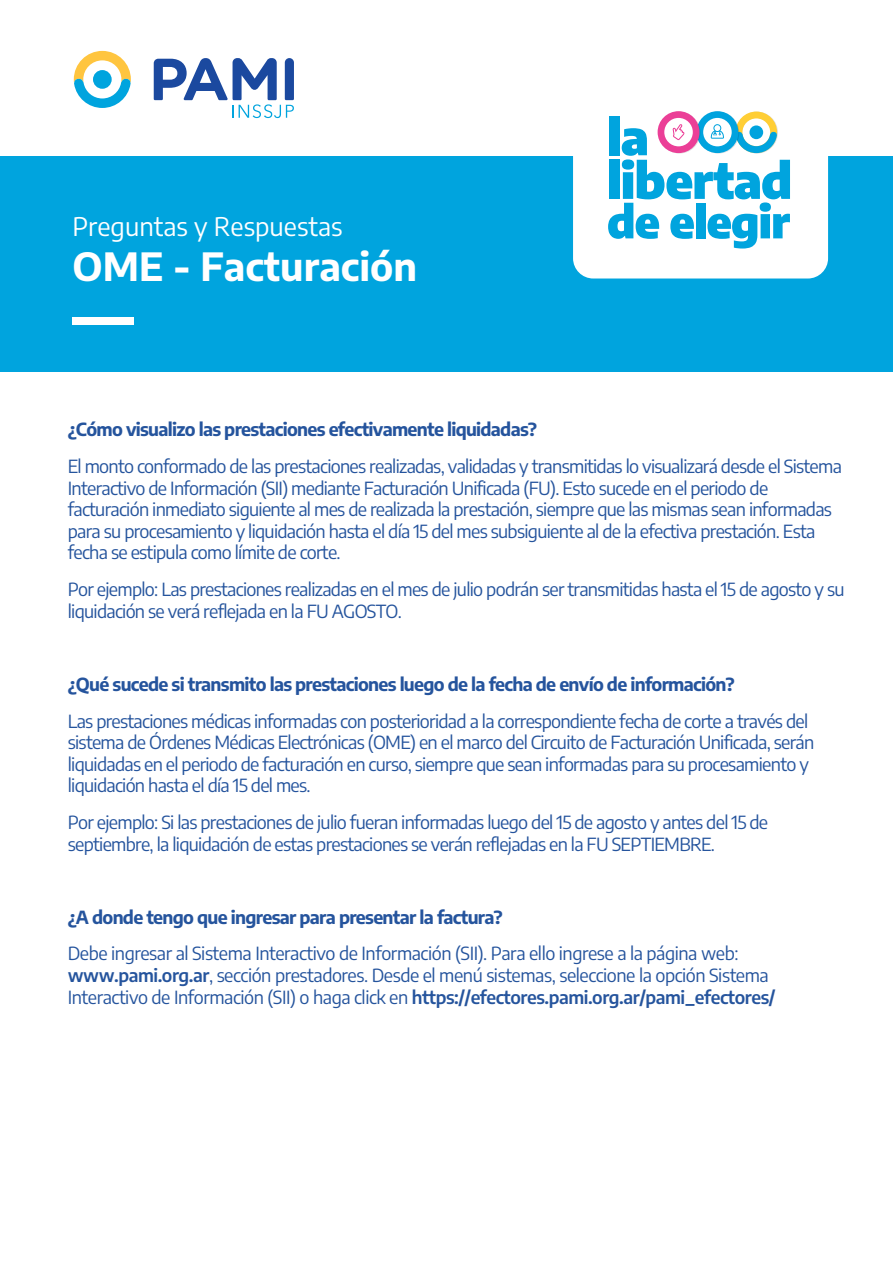
<style>
.page{position:relative;width:893px;height:1263px;background:#fff}
.page>*{position:absolute;margin:0;border:0;box-sizing:border-box;transform-origin:0 0}
.t1{font:700 38.7px "Encode Sans";color:#fff}
.t2{font:25.5px "Encode Sans";color:#fff}
.t3{font:18px/21.6px "Encode Sans";letter-spacing:-.04em;color:#25549d}
.t4{font:700 18px "Encode Sans";letter-spacing:-.04em;color:#25549d}
.s1{font-weight:600}
</style>
<div class="page">
<div style="left:0;top:156px;width:893px;height:216px;background:#00a4de"></div>
<div style="left:73px;top:317px;width:61px;height:8px;background:#fff"></div>
<svg style="left:154px;top:58px;width:140px;height:60px"></svg>
<svg style="left:73px;top:51px;width:58px;height:57px"></svg>
<div style="left:573px;top:65px;width:255px;height:213px;background:#fff;border-radius:20px"></div>
<svg style="left:608px;top:112px;width:182px;height:137px"></svg>
<h2 class="t2" style="left:73px;top:208px;width:272px">Preguntas y Respuestas</h2>
<h1 class="t1" style="left:73px;top:240px;width:346px">OME - Facturación</h1>
<p class="t4" style="left:68px;top:417px;width:471px">¿Cómo visualizo las prestaciones efectivamente liquidadas?</p>
<p class="t3" style="left:68px;top:455px;width:776px">El monto conformado de las prestaciones realizadas, validadas y transmitidas lo visualizará desde el Sistema Interactivo de Información (SII) mediante Facturación Unificada (FU). Esto sucede en el periodo de facturación inmediato siguiente al mes de realizada la prestación, siempre que las mismas sean informadas para su procesamiento y liquidación hasta el día 15 del mes subsiguiente al de la efectiva prestación. Esta fecha se estipula como límite de corte.</p>
<p class="t3" style="left:68px;top:578px;width:778px">Por ejemplo: Las prestaciones realizadas en el mes de julio podrán ser transmitidas hasta el 15 de agosto y su liquidación se verá reflejada en la FU AGOSTO.</p>
<p class="t4" style="left:68px;top:672px;width:668px">¿Qué sucede si transmito las prestaciones luego de la fecha de envío de información?</p>
<p class="t3" style="left:68px;top:709px;width:748px">Las prestaciones médicas informadas con posterioridad a la correspondiente fecha de corte a través del sistema de Órdenes Médicas Electrónicas (OME) en el marco del Circuito de Facturación Unificada, serán liquidadas en el periodo de facturación en curso, siempre que sean informadas para su procesamiento y liquidación hasta el día 15 del mes.</p>
<p class="t3" style="left:68px;top:811px;width:702px">Por ejemplo: Si las prestaciones de julio fueran informadas luego del 15 de agosto y antes del 15 de septiembre, la liquidación de estas prestaciones se verán reflejadas en la FU SEPTIEMBRE.</p>
<p class="t4" style="left:68px;top:905px;width:436px">¿A donde tengo que ingresar para presentar la factura?</p>
<p class="t3" style="left:68px;top:942px;width:709px">Debe ingresar al Sistema Interactivo de Información (SII). Para ello ingrese a la página web: <span class="s1">www.pami.org.ar</span>, sección prestadores. Desde el menú sistemas, seleccione la opción Sistema<br>Interactivo de Información (SII) o haga click en <span class="s1">https://efectores.pami.org.ar/pami_efectores/</span></p>
</div>
